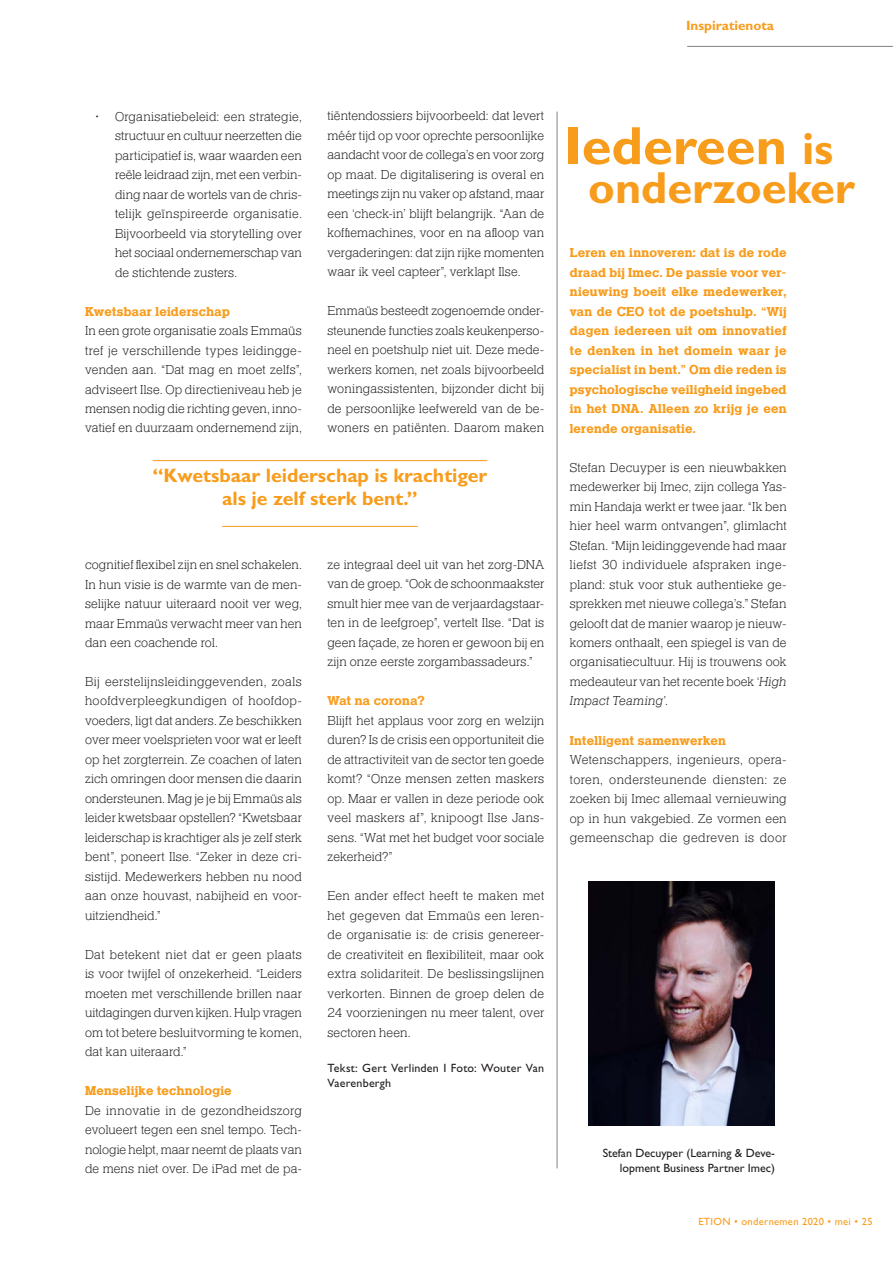
<style>
.page{position:relative;width:893px;height:1263px;background:#fff}
.page>*{position:absolute;margin:0;border:0;box-sizing:border-box;transform-origin:0 0}
.Kop{font:700 54px "Gill Sans Std";color:#f89c1c}
.Kop-2{font:700 45px "Gill Sans Std";color:#f89c1c}
.Streamer{font:700 19.5px/22.5px "Gill Sans Std";color:#f89c1c;text-align:center}
.Body{font:300 13.5px/19.5px "Helserif";letter-spacing:.005em;color:#231f20;text-align:justify}
.Body-2{font:700 13.5px/19.5px "Helserif";letter-spacing:.01em;color:#f89c1c;text-align:justify}
.t1{font:700 13.5px "Gill Sans Std";color:#f89c1c}
.Onderschrift_-_foto{font:12px/15px "Gill Sans Std";color:#231f20;text-align:right}
.Onderschrift_-_auteu{font:12px/15px "Gill Sans Std";letter-spacing:.02em;color:#231f20}
.t2{font:10.5px "Gill Sans Std";letter-spacing:.03em;color:#f89c1c}
.s1{font-size:45px}
.s2{font-style:italic}
</style>
<div class="page">
<hr style="left:687px;top:46px;width:206px;height:1px;background:#818386">
<hr style="left:557px;top:112px;width:1px;height:1056px;background:#818386">
<hr style="left:153px;top:460px;width:334px;height:1px;background:#f89c1c">
<hr style="left:222px;top:526px;width:196px;height:1px;background:#f89c1c">
<img style="left:589px;top:881px;width:186px;height:244px">
<p class="t1" style="left:686px;top:18px;width:90px">Inspiratienota</p>
<p class="Body" style="left:115px;top:107px;width:188px;text-indent:-20px">• Organisatiebeleid: een strategie, structuur en cultuur neerzetten die participatief is, waar waarden een reële leidraad zijn, met een verbin&shy;ding naar de wortels van de chris&shy;telijk geïnspireerde organisatie.<br>Bijvoorbeeld via storytelling over het sociaal ondernemerschap van de stichtende zusters.</p>
<p class="Body-2" style="left:85px;top:302px;width:146px">Kwetsbaar leiderschap</p>
<p class="Body" style="left:85px;top:321px;width:218px">In een grote organisatie zoals Emmaüs tref je verschillende types leidingge&shy;venden aan. “Dat mag en moet zelfs”, adviseert Ilse. Op directieniveau heb je mensen nodig die richting geven, inno&shy;vatief en duurzaam ondernemend zijn,</p>
<p class="Body" style="left:327px;top:107px;width:218px">tiëntendossiers bijvoorbeeld: dat levert méér tijd op voor oprechte persoonlijke aandacht voor de collega’s en voor zorg op maat. De digitalisering is overal en meetings zijn nu vaker op afstand, maar een ‘check-in’ blijft belangrijk. “Aan de koffiemachines, voor en na afloop van vergaderingen: dat zijn rijke momenten waar ik veel capteer”, verklapt Ilse.</p>
<p class="Body" style="left:327px;top:302px;width:218px">Emmaüs besteedt zogenoemde onder&shy;steunende functies zoals keukenperso&shy;neel en poetshulp niet uit. Deze mede&shy;werkers komen, net zoals bijvoorbeeld woningassistenten, bijzonder dicht bij de persoonlijke leefwereld van de be&shy;woners en patiënten. Daarom maken</p>
<p class="Streamer" style="left:153px;top:464px;width:336px">“Kwetsbaar leiderschap is krachtiger als je zelf sterk bent.”</p>
<p class="Body" style="left:85px;top:555px;width:218px">cognitief flexibel zijn en snel schakelen.<br>In hun visie is de warmte van de men&shy;selijke natuur uiteraard nooit ver weg, maar Emmaüs verwacht meer van hen dan een coachende rol.</p>
<p class="Body" style="left:85px;top:672px;width:218px">Bij eerstelijnsleidinggevenden, zoals hoofdverpleegkundigen of hoofdop&shy;voeders, ligt dat anders. Ze beschikken over meer voelsprieten voor wat er leeft op het zorgterrein. Ze coachen of laten zich omringen door mensen die daarin ondersteunen. Mag je je bij Emmaüs als leider kwetsbaar opstellen? “Kwetsbaar leiderschap is krachtiger als je zelf sterk bent”, poneert Ilse. “Zeker in deze cri&shy;sistijd. Medewerkers hebben nu nood aan onze houvast, nabijheid en voor&shy;uitziendheid.”</p>
<p class="Body" style="left:85px;top:945px;width:218px">Dat betekent niet dat er geen plaats is voor twijfel of onzekerheid. “Leiders moeten met verschillende brillen naar uitdagingen durven kijken. Hulp vragen om tot betere besluitvorming te komen, dat kan uiteraard.”</p>
<p class="Body-2" style="left:85px;top:1082px;width:148px">Menselijke technologie</p>
<p class="Body" style="left:85px;top:1101px;width:218px">De innovatie in de gezondheidszorg evolueert tegen een snel tempo. Tech&shy;nologie helpt, maar neemt de plaats van de mens niet over. De iPad met de pa-</p>
<p class="Body" style="left:327px;top:555px;width:218px">ze integraal deel uit van het zorg-DNA van de groep. “Ook de schoonmaakster smult hier mee van de verjaardagstaar&shy;ten in de leefgroep”, vertelt Ilse. “Dat is geen façade, ze horen er gewoon bij en zijn onze eerste zorgambassadeurs.”</p>
<p class="Body-2" style="left:327px;top:692px;width:99px">Wat na corona?</p>
<p class="Body" style="left:327px;top:711px;width:218px">Blijft het applaus voor zorg en welzijn duren? Is de crisis een opportuniteit die de attractiviteit van de sector ten goede komt? “Onze mensen zetten maskers op. Maar er vallen in deze periode ook veel maskers af”, knipoogt Ilse Jans&shy;sens. “Wat met het budget voor sociale zekerheid?”</p>
<p class="Body" style="left:327px;top:887px;width:218px">Een ander effect heeft te maken met het gegeven dat Emmaüs een leren&shy;de organisatie is: de crisis genereer&shy;de creativiteit en flexibiliteit, maar ook extra solidariteit. De beslissingslijnen verkorten. Binnen de groep delen de 24 voorzieningen nu meer talent, over sectoren heen.</p>
<p class="Onderschrift_-_auteu" style="left:327px;top:1060px;width:218px">Tekst: Gert Verlinden I Foto: Wouter Van<br>Vaerenbergh</p>
<p class="Kop" style="left:564px;top:114px;width:271px">Iedereen <span class="s1">is</span></p>
<p class="Kop-2" style="left:588px;top:161px;width:268px">onderzoeker</p>
<p class="Body-2" style="left:570px;top:244px;width:218px">Leren en innoveren: dat is de rode draad bij Imec. De passie voor ver&shy;nieuwing boeit elke medewerker, van de CEO tot de poetshulp. “Wij dagen iedereen uit om innovatief te denken in het domein waar je specialist in bent.” Om die reden is psychologische veiligheid ingebed in het DNA. Alleen zo krijg je een lerende organisatie.</p>
<p class="Body" style="left:570px;top:458px;width:218px">Stefan Decuyper is een nieuwbakken medewerker bij Imec, zijn collega Yas&shy;min Handaja werkt er twee jaar. “Ik ben hier heel warm ontvangen”, glimlacht Stefan. “Mijn leidinggevende had maar liefst 30 individuele afspraken inge&shy;pland: stuk voor stuk authentieke ge&shy;sprekken met nieuwe collega’s.” Stefan gelooft dat de manier waarop je nieuw&shy;komers onthaalt, een spiegel is van de organisatiecultuur. Hij is trouwens ook medeauteur van het recente boek ‘<span class="s2">High Impact Teaming</span>’.</p>
<p class="Body-2" style="left:570px;top:731px;width:158px">Intelligent samenwerken</p>
<p class="Body" style="left:570px;top:750px;width:218px">Wetenschappers, ingenieurs, opera&shy;toren, ondersteunende diensten: ze zoeken bij Imec allemaal vernieuwing op in hun vakgebied. Ze vormen een gemeenschap die gedreven is door</p>
<p class="Onderschrift_-_foto" style="left:603px;top:1145px;width:174px">Stefan Decuyper (Learning &amp; Deve&shy;lopment Business Partner Imec)</p>
<p class="t2" style="left:698px;top:1215px;width:176px">ETION • ondernemen 2020 • mei • 25</p>
</div>
